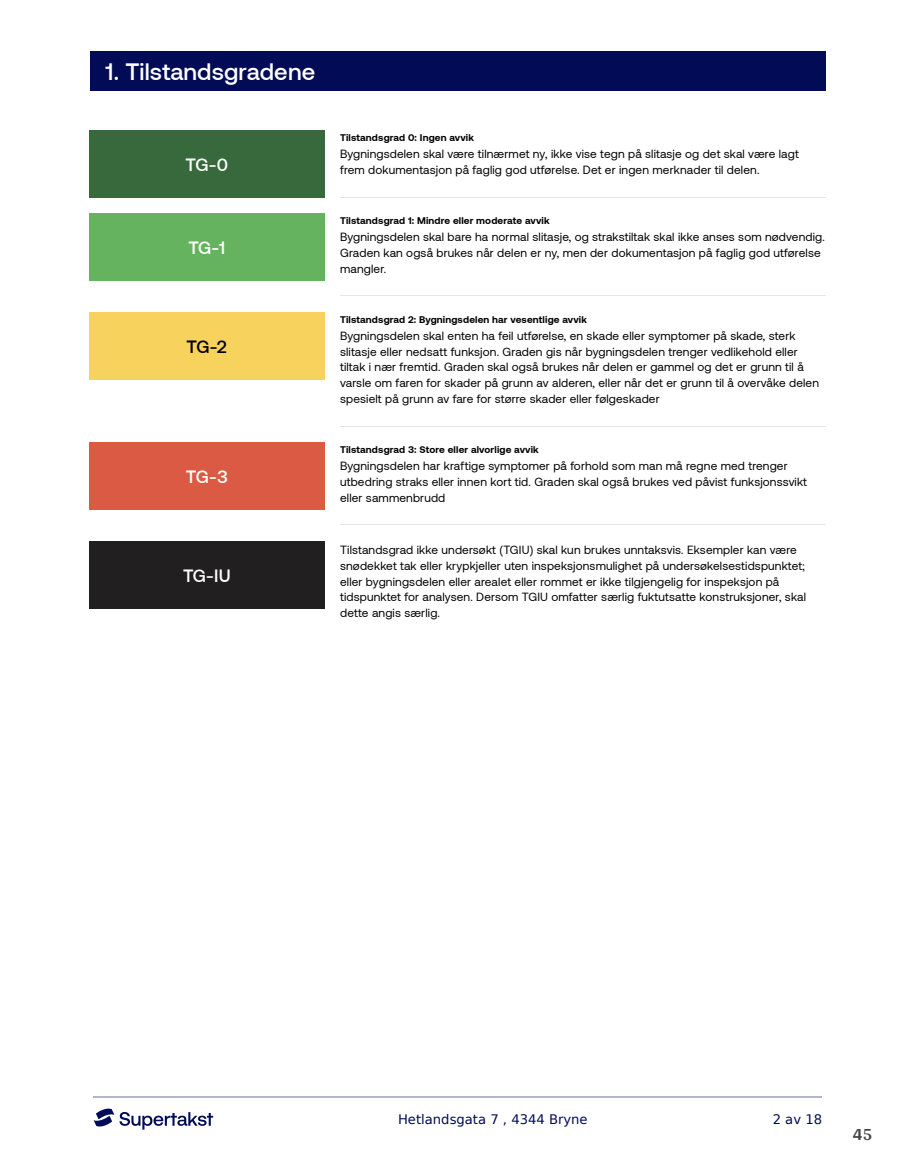
<style>
.page{position:relative;width:915px;height:1172px;background:#fff}
.page>*{position:absolute;margin:0;border:0;box-sizing:border-box;transform-origin:0 0}
.t1{font:500 23.7px "Aeonik";letter-spacing:.005em;color:#fff}
.t2{font:700 18px "Arya";color:#414749}
.t3{font:500 17.7px "Aeonik";letter-spacing:-.04em;color:#fff}
.t4{font:500 17.7px "Aeonik";color:#000}
.t5{font:13.2px "DejaVu Sans";color:#020c56}
.t6{font:11.85px/15.8px "Aeonik";letter-spacing:.015em;color:#000}
.t7{font:700 9.9px "Aeonik";letter-spacing:.015em;color:#000}
</style>
<div class="page">
<hr style="left:93px;top:1097px;width:728px;height:1px;background:#b2b5cb">
<svg style="left:94px;top:1108px;width:119px;height:21px"></svg>
<div style="left:89px;top:52px;width:736px;height:39px;background:#020c56"></div>
<div style="left:89px;top:131px;width:235px;height:67px;background:#38693d"></div>
<hr style="left:340px;top:197px;width:485px;height:1px;background:#e4e4e4">
<div style="left:89px;top:213px;width:235px;height:68px;background:#66b35f"></div>
<hr style="left:340px;top:295px;width:485px;height:1px;background:#e4e4e4">
<div style="left:89px;top:312px;width:235px;height:67px;background:#f7d25d"></div>
<hr style="left:340px;top:426px;width:485px;height:1px;background:#e4e4e4">
<div style="left:89px;top:442px;width:235px;height:68px;background:#db5a44"></div>
<hr style="left:340px;top:524px;width:485px;height:1px;background:#e4e4e4">
<div style="left:89px;top:541px;width:235px;height:67px;background:#221f20"></div>
<h1 class="t1" style="left:105px;top:59px;width:211px">1. Tilstandsgradene</h1>
<h3 class="t3" style="left:185px;top:155px;width:44px">TG-0</h3>
<h3 class="t3" style="left:188px;top:238px;width:38px">TG-1</h3>
<h3 class="t4" style="left:186px;top:337px;width:42px">TG-2</h3>
<h3 class="t3" style="left:186px;top:467px;width:43px">TG-3</h3>
<h3 class="t3" style="left:183px;top:566px;width:49px">TG-IU</h3>
<p class="t7" style="left:340px;top:132px;width:135px">Tilstandsgrad 0: Ingen avvik</p>
<p class="t6" style="left:340px;top:146px;width:460px">Bygningsdelen skal være tilnærmet ny, ikke vise tegn på slitasje og det skal være lagt frem dokumentasjon på faglig god utførelse. Det er ingen merknader til delen.</p>
<p class="t7" style="left:340px;top:215px;width:211px">Tilstandsgrad 1: Mindre eller moderate avvik</p>
<p class="t6" style="left:340px;top:229px;width:486px">Bygningsdelen skal bare ha normal slitasje, og strakstiltak skal ikke anses som nødvendig.<br>Graden kan også brukes når delen er ny, men der dokumentasjon på faglig god utførelse mangler.</p>
<p class="t7" style="left:340px;top:314px;width:248px">Tilstandsgrad 2: Bygningsdelen har vesentlige avvik</p>
<p class="t6" style="left:340px;top:328px;width:480px">Bygningsdelen skal enten ha feil utførelse, en skade eller symptomer på skade, sterk slitasje eller nedsatt funksjon. Graden gis når bygningsdelen trenger vedlikehold eller tiltak i nær fremtid. Graden skal også brukes når delen er gammel og det er grunn til å varsle om faren for skader på grunn av alderen, eller når det er grunn til å overvåke delen spesielt på grunn av fare for større skader eller følgeskader</p>
<p class="t7" style="left:340px;top:444px;width:200px">Tilstandsgrad 3: Store eller alvorlige avvik</p>
<p class="t6" style="left:340px;top:458px;width:468px">Bygningsdelen har kraftige symptomer på forhold som man må regne med trenger utbedring straks eller innen kort tid. Graden skal også brukes ved påvist funksjonssvikt eller sammenbrudd</p>
<p class="t6" style="left:340px;top:542px;width:467px">Tilstandsgrad ikke undersøkt (TGIU) skal kun brukes unntaksvis. Eksempler kan være snødekket tak eller krypkjeller uten inspeksjonsmulighet på undersøkelsestidspunktet; eller bygningsdelen eller arealet eller rommet er ikke tilgjengelig for inspeksjon på tidspunktet for analysen. Dersom TGIU omfatter særlig fuktutsatte konstruksjoner, skal dette angis særlig.</p>
<p class="t5" style="left:398px;top:1108px;width:191px">Hetlandsgata 7 , 4344 Bryne</p>
<p class="t5" style="left:772px;top:1108px;width:51px">2 av 18</p>
<h2 class="t2" style="left:852px;top:1123px;width:21px">45</h2>
</div>
